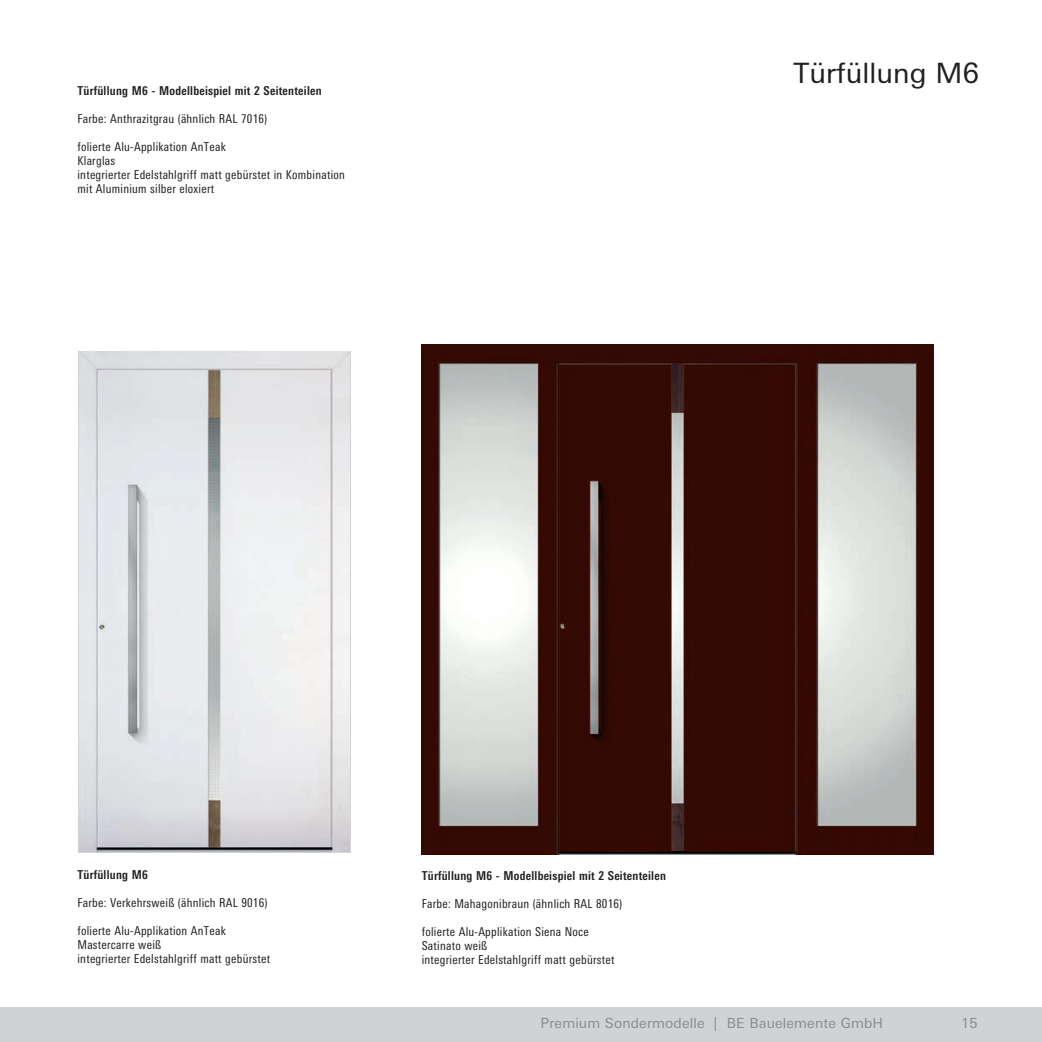
<style>
.page{position:relative;width:1042px;height:1042px;background:#fff}
.page>*{position:absolute;margin:0;border:0;box-sizing:border-box;transform-origin:0 0}
.t1{font:28px "LT Univers Basic";color:#231f20}
.t2{font:14px "LT Univers Basic";letter-spacing:.01em;color:#8a8c8f}
.t3{font:condensed 12.25px/14px "LT Univers";letter-spacing:.02em;color:#231f20}
.t4{font:700 condensed 12.25px "LT Univers";letter-spacing:.02em;color:#231f20}
</style>
<div class="page">
<div style="left:0;top:1007px;width:1042px;height:35px;background:#d1d2d4"></div>
<img style="left:79px;top:351px;width:270px;height:500px">
<img style="left:421px;top:344px;width:513px;height:510px">
<p class="t4" style="left:77px;top:83px;width:246px">Türfüllung M6 - Modellbeispiel mit 2 Seitenteilen</p>
<p class="t3" style="left:77px;top:112px;width:191px">Farbe: Anthrazitgrau (ähnlich RAL 7016)</p>
<p class="t3" style="left:77px;top:140px;width:269px">folierte Alu-Applikation AnTeak<br>Klarglas<br>integrierter Edelstahlgriff matt gebürstet in Kombination mit Aluminium silber eloxiert</p>
<h1 class="t1" style="left:793px;top:57px;width:187px">Türfüllung M6</h1>
<p class="t4" style="left:77px;top:868px;width:72px">Türfüllung M6</p>
<p class="t3" style="left:77px;top:896px;width:192px">Farbe: Verkehrsweiß (ähnlich RAL 9016)</p>
<p class="t3" style="left:77px;top:924px;width:194px">folierte Alu-Applikation AnTeak<br>Mastercarre weiß<br>integrierter Edelstahlgriff matt gebürstet</p>
<p class="t4" style="left:422px;top:869px;width:246px">Türfüllung M6 - Modellbeispiel mit 2 Seitenteilen</p>
<p class="t3" style="left:422px;top:897px;width:202px">Farbe: Mahagonibraun (ähnlich RAL 8016)</p>
<p class="t3" style="left:422px;top:925px;width:194px">folierte Alu-Applikation Siena Noce<br>Satinato weiß<br>integrierter Edelstahlgriff matt gebürstet</p>
<p class="t2" style="left:540px;top:1015px;width:344px">Premium Sondermodelle | BE Bauelemente GmbH</p>
<p class="t2" style="left:961px;top:1015px;width:18px">15</p>
</div>
